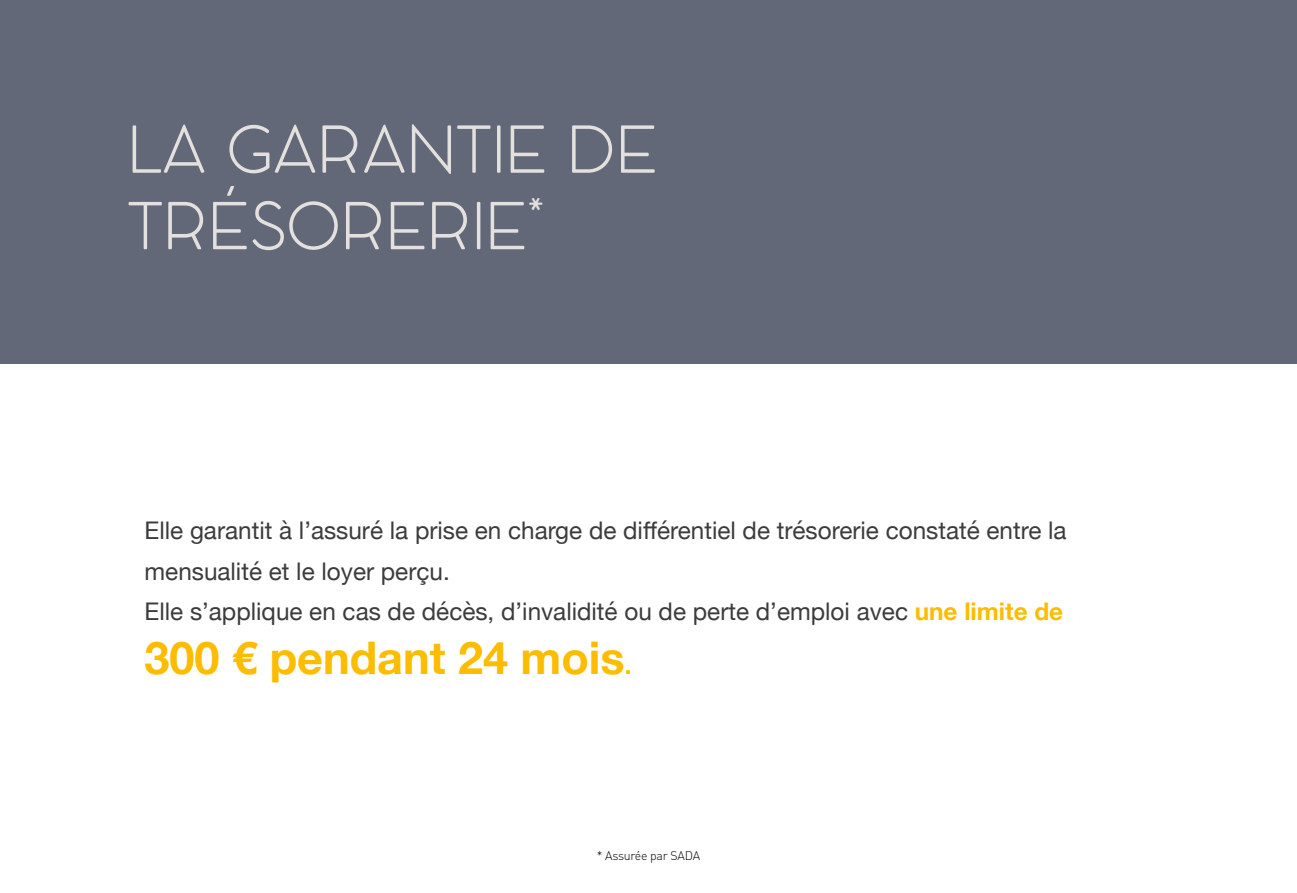
<style>
.page{position:relative;width:1297px;height:893px;background:#fff}
.page>*{position:absolute;margin:0;border:0;box-sizing:border-box;transform-origin:0 0}
.t1{font:300 63.75px/76.5px "COCOMAT";color:#e4e0de}
.t2{font:700 45px "Helvetica Neue";color:#fcbc00}
.t3{font:300 37.2px "COCOMAT";color:#e4e0de}
.t4{font:24.3px/40.5px "Helvetica Neue";color:#3c3c3b}
.t5{font:300 12.3px "DIN";letter-spacing:-.02em;color:#000}
.s1{font-weight:700;color:#fcbc00}
.s2{font-size:24.3px}
</style>
<div class="page">
<div style="left:0;top:0;width:1297px;height:364px;background:#636878"></div>
<h1 class="t1" style="left:128px;top:112px;width:531px">LA GARANTIE DE<br>TRÉSORERIE</h1>
<h3 class="t3" style="left:527px;top:181px;width:20px">*</h3>
<p class="t4" style="left:145px;top:512px;width:923px">Elle garantit à l’assuré la prise en charge de différentiel de trésorerie constaté entre la mensualité et le loyer perçu.<br>Elle s’applique en cas de décès, d’invalidité ou de perte d’emploi avec <span class="s1">une limite de</span></p>
<h2 class="t2" style="left:145px;top:623px;width:488px">300 € pendant 24 mois<span class="s2">.</span></h2>
<p class="t5" style="left:597px;top:848px;width:105px">* Assurée par SADA</p>
</div>
